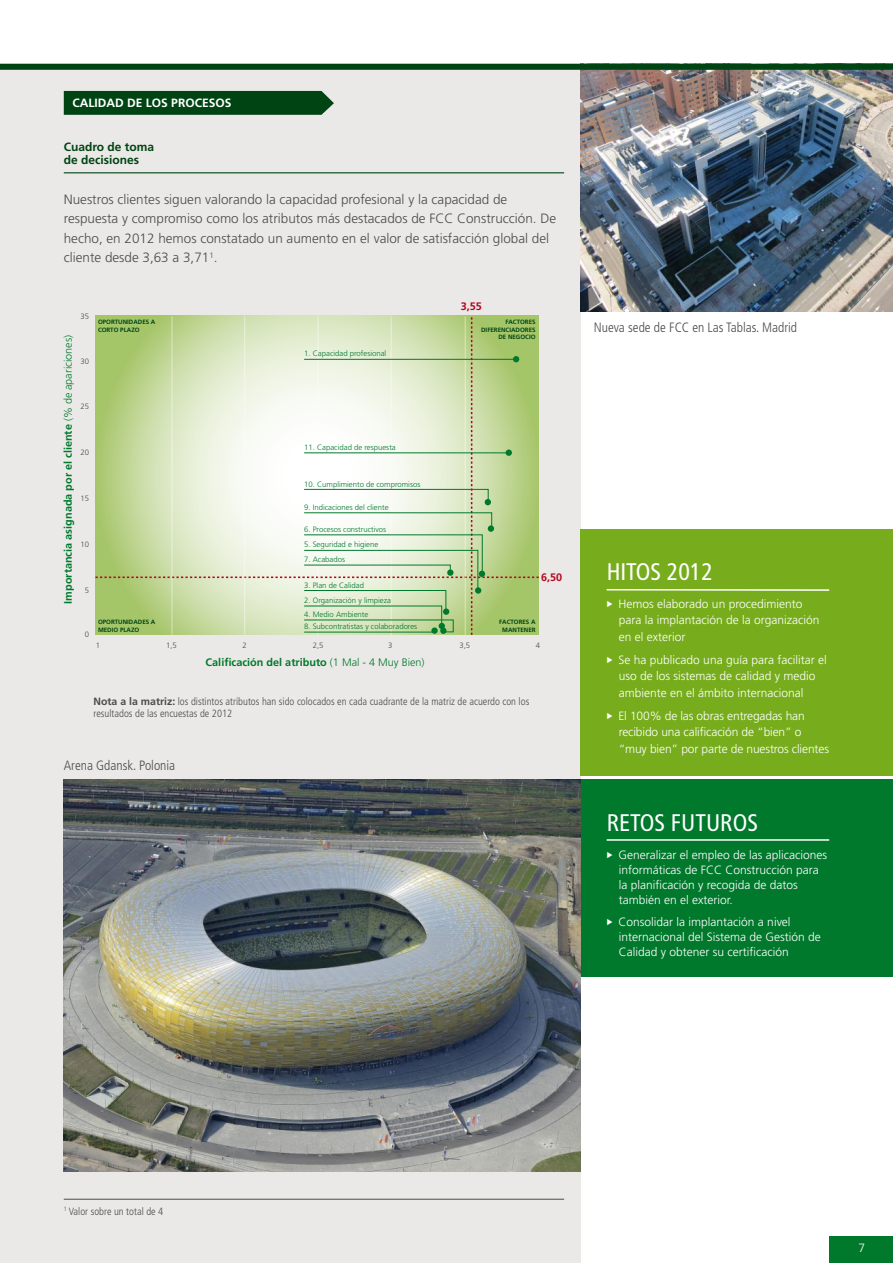
<style>
.page{position:relative;width:893px;height:1263px;background:#fff}
.page>*{position:absolute;margin:0;border:0;box-sizing:border-box;transform-origin:0 0}
.t1{font:condensed 24px "Frutiger";color:#fff}
.t2{font:300 13.5px/19.5px "Frutiger";color:#4b4b4d}
.t3{font:300 condensed 13.5px "Frutiger";color:#4b4b4d}
.t4{font:300 12px/16.5px "Frutiger";color:#fff}
.t5{font:700 12px/13.5px "Frutiger";color:#004413}
.t6{font:700 12px "Frutiger";color:#fff}
.t7{font:700 10.8px "Frutiger";color:#00792c}
.t8{font:700 10.8px "Frutiger";color:#b3071b}
.t9{font:300 condensed 10.5px/12px "Frutiger";color:#4b4b4d}
.t10{font:300 7.8px "Frutiger";color:#00792c}
.t11{font:300 7.8px "Frutiger";color:#4b4b4d}
.t12{font:700 6.15px/7.8px "Frutiger";color:#004413}
.s1{font-weight:300}
.s2{font-weight:700;font-stretch:normal}
</style>
<div class="page">
<div style="left:0;top:64px;width:580px;height:1199px;background:#ebe9e7"></div>
<div style="left:64px;top:91px;width:270px;height:24px;background:#004413"></div>
<div style="left:829px;top:1236px;width:64px;height:27px;background:#00792c"></div>
<img style="left:580px;top:70px;width:313px;height:242px">
<hr style="left:64px;top:172px;width:500px;height:1px;background:#004413">
<hr style="left:172px;top:316px;width:1px;height:319px;background:#fff">
<hr style="left:244px;top:316px;width:1px;height:319px;background:#fff">
<hr style="left:318px;top:316px;width:1px;height:319px;background:#fff">
<hr style="left:391px;top:316px;width:1px;height:319px;background:#fff">
<hr style="left:465px;top:316px;width:1px;height:319px;background:#fff">
<svg style="left:95px;top:317px;width:444px;height:318px"></svg>
<hr style="left:304px;top:632px;width:130px;height:1px;background:#00792c">
<div style="left:580px;top:529px;width:313px;height:246px;background:#77ad1c"></div>
<hr style="left:607px;top:589px;width:222px;height:2px;background:#fff">
<div style="left:580px;top:780px;width:313px;height:197px;background:#00792c"></div>
<hr style="left:607px;top:839px;width:222px;height:2px;background:#fff">
<hr style="left:64px;top:1199px;width:500px;height:1px;background:#4b4b4d">
<img style="left:64px;top:780px;width:516px;height:391px">
<div style="left:0;top:64px;width:893px;height:6px;background:#004413"></div>
<p class="t6" style="left:73px;top:96px;width:160px">CALIDAD DE LOS PROCESOS</p>
<p class="t5" style="left:64px;top:140px;width:92px">Cuadro de toma de decisiones</p>
<p class="t2" style="left:64px;top:189px;width:494px">Nuestros clientes siguen valorando la capacidad profesional y la capacidad de respuesta y compromiso como los atributos más destacados de FCC Construcción. De hecho, en 2012 hemos constatado un aumento en el valor de satisfacción global del cliente desde 3,63 a 3,71<sup>1</sup>.</p>
<p class="t11" style="left:81px;top:312px;width:10px">35</p>
<p class="t7" style="left:62px;top:604px;width:270px;rotate:-90deg">Importancia asignada por el cliente <span class="s1">(% de apariciones)</span></p>
<p class="t11" style="left:81px;top:357px;width:10px">30</p>
<p class="t11" style="left:81px;top:402px;width:10px">25</p>
<p class="t11" style="left:81px;top:448px;width:10px">20</p>
<p class="t11" style="left:81px;top:494px;width:10px">15</p>
<p class="t11" style="left:81px;top:540px;width:10px">10</p>
<p class="t11" style="left:85px;top:585px;width:6px">5</p>
<p class="t11" style="left:85px;top:630px;width:6px">0</p>
<p class="t12" style="left:98px;top:318px;width:59px">OPORTUNIDADES A<br>CORTO PLAZO</p>
<p class="t10" style="left:304px;top:349px;width:84px">1. Capacidad profesional</p>
<p class="t8" style="left:461px;top:300px;width:23px">3,55</p>
<p class="t12" style="left:481px;top:318px;width:56px;text-align:right">FACTORES<br>DIFERENCIADORES<br>DE NEGOCIO</p>
<p class="t10" style="left:304px;top:442px;width:93px">11. Capacidad de respuesta</p>
<p class="t10" style="left:304px;top:480px;width:118px">10. Cumplimiento de compromisos</p>
<p class="t10" style="left:304px;top:503px;width:86px">9. Indicaciones del cliente</p>
<p class="t10" style="left:304px;top:525px;width:84px">6. Procesos constructivos</p>
<p class="t10" style="left:304px;top:540px;width:76px">5. Seguridad e higiene</p>
<p class="t10" style="left:304px;top:555px;width:42px">7. Acabados</p>
<p class="t10" style="left:304px;top:581px;width:61px">3. Plan de Calidad</p>
<p class="t10" style="left:304px;top:596px;width:89px">2. Organización y limpieza</p>
<p class="t10" style="left:304px;top:610px;width:66px">4. Medio Ambiente</p>
<p class="t10" style="left:304px;top:622px;width:115px">8. Subcontratistas y colaboradores</p>
<p class="t8" style="left:541px;top:571px;width:23px">6,50</p>
<p class="t12" style="left:98px;top:618px;width:59px">OPORTUNIDADES A<br>MEDIO PLAZO</p>
<p class="t12" style="left:499px;top:618px;width:38px;text-align:center">FACTORES A<br>MANTENER</p>
<p class="t11" style="left:166px;top:641px;width:12px">1,5</p>
<p class="t11" style="left:243px;top:641px;width:6px">2</p>
<p class="t11" style="left:313px;top:641px;width:12px">2,5</p>
<p class="t11" style="left:388px;top:641px;width:6px">3</p>
<p class="t11" style="left:459px;top:641px;width:12px">3,5</p>
<p class="t11" style="left:96px;top:641px;width:6px">1</p>
<p class="t11" style="left:536px;top:641px;width:6px">4</p>
<p class="t7" style="left:206px;top:656px;width:221px">Calificación del atributo <span class="s1">(1 Mal - 4 Muy Bien)</span></p>
<p class="t9" style="left:94px;top:696px;width:437px"><span class="s2">Nota a la matriz:</span> los distintos atributos han sido colocados en cada cuadrante de la matriz de acuerdo con los resultados de las encuestas de 2012</p>
<p class="t3" style="left:64px;top:757px;width:113px">Arena Gdansk. Polonia</p>
<p class="t3" style="left:594px;top:319px;width:205px">Nueva sede de FCC en Las Tablas. Madrid</p>
<h1 class="t1" style="left:607px;top:557px;width:108px">HITOS 2012</h1>
<p class="t4" style="left:619px;top:596px;width:202px">Hemos elaborado un procedimiento para la implantación de la organización en el exterior</p>
<p class="t4" style="left:619px;top:651px;width:210px">Se ha publicado una guía para facilitar el uso de los sistemas de calidad y medio ambiente en el ámbito internacional</p>
<p class="t4" style="left:618px;top:707px;width:212px">El 100% de las obras entregadas han recibido una calificación de “bien” o “muy bien” por parte de nuestros clientes</p>
<h1 class="t1" style="left:607px;top:809px;width:153px">RETOS FUTUROS</h1>
<p class="t4" style="left:619px;top:848px;width:210px;line-height:15px">Generalizar el empleo de las aplicaciones informáticas de FCC Construcción para la planificación y recogida de datos también en el exterior.</p>
<p class="t4" style="left:619px;top:914px;width:204px;line-height:15px">Consolidar la implantación a nivel internacional del Sistema de Gestión de<br>Calidad y obtener su certificación</p>
<p class="t9" style="left:64px;top:1205px;width:101px"><sup>1</sup> Valor sobre un total de 4</p>
<p class="t4" style="left:858px;top:1239px;width:8px">7</p>
</div>
